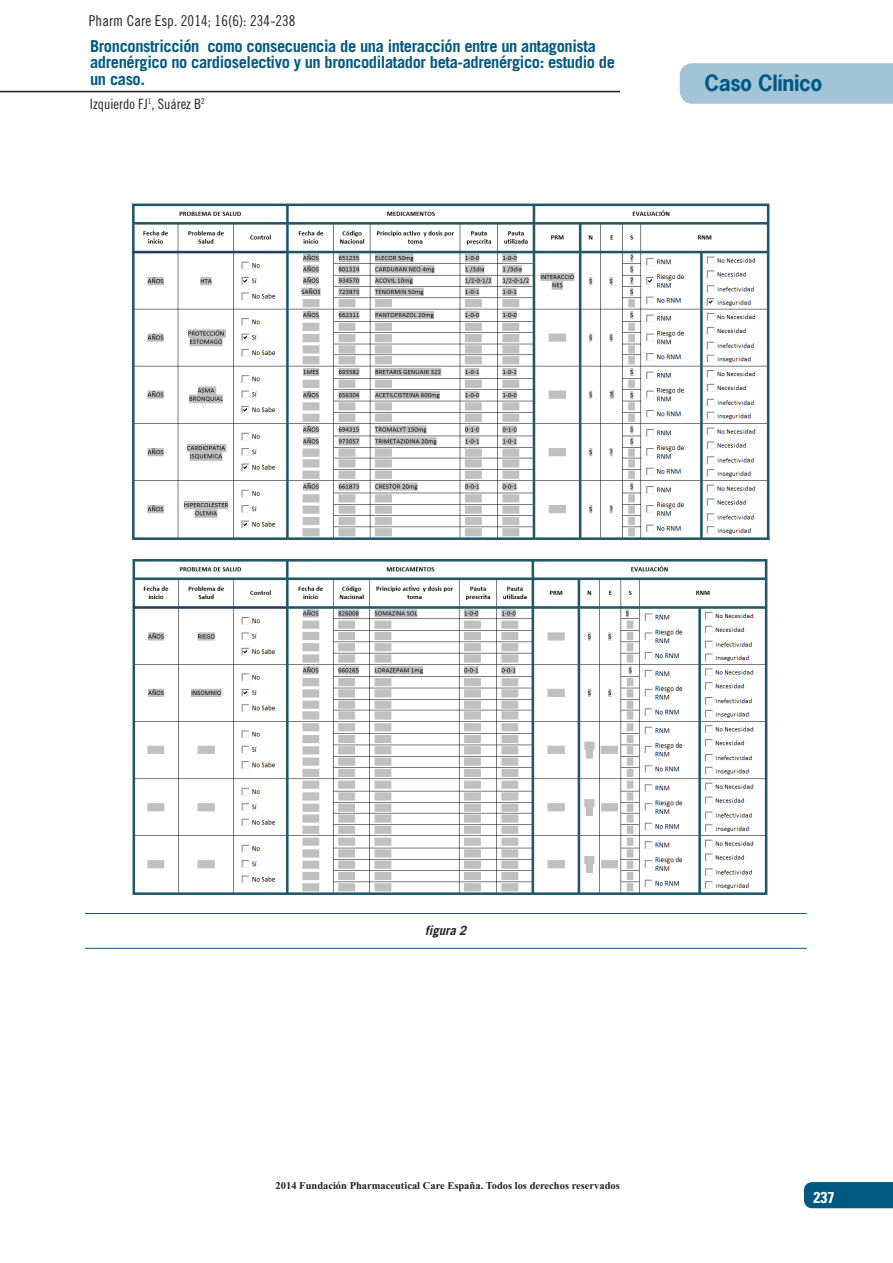
<style>
.page{position:relative;width:893px;height:1263px;background:#fff}
.page>*{position:absolute;margin:0;border:0;box-sizing:border-box;transform-origin:0 0}
.Texto_fondo_azul_ori{font:700 21px "News Gothic Std";letter-spacing:-.015em;color:#005983}
.Texto-cabez_pag_seco{font:700 16.5px/16.5px "Trade Gothic LT Std";letter-spacing:-.025em;color:#005983}
.t1{font:700 condensed 15.75px "Univers";color:#fff}
.Texto_cabecera_pagin{font:15px "Trade Gothic LT Std Cn 18";letter-spacing:.005em;color:#231f20}
.Texto_autores_pag_se{font:14.25px "Trade Gothic LT Std Cn 18";color:#231f20}
.Pie_figura{font:italic 700 12.75px "Trade Gothic LT Std";color:#231f20}
.t2{font:10.5px "Times New Rom B";color:#231f20}
</style>
<div class="page">
<div style="left:804px;top:1182px;width:89px;height:26px;background:#005983"></div>
<hr style="left:0;top:91px;width:620px;height:1px;background:#231f20">
<img style="left:132px;top:203px;width:637px;height:337px">
<img style="left:132px;top:559px;width:636px;height:336px">
<div style="left:680px;top:63px;width:213px;height:41px;background:#a3c3d7"></div>
<hr style="left:85px;top:913px;width:722px;height:1px;background:#005983">
<hr style="left:85px;top:948px;width:722px;height:1px;background:#005983">
<p class="Texto_cabecera_pagin" style="left:89px;top:11px;width:208px">Pharm Care Esp. 2014; 16(6): 234-238</p>
<p class="Texto-cabez_pag_seco" style="left:90px;top:37px;width:526px">Bronconstricción como consecuencia de una interacción entre un antagonista adrenérgico no cardioselectivo y un broncodilatador beta-adrenérgico: estudio de un caso.</p>
<p class="Texto_autores_pag_se" style="left:90px;top:96px;width:116px">Izquierdo FJ<sup>1</sup>, Suárez B<sup>2</sup></p>
<p class="Texto_fondo_azul_ori" style="left:704px;top:69px;width:120px">Caso Clínico</p>
<p class="Pie_figura" style="left:425px;top:923px;width:43px">figura 2</p>
<p class="t2" style="left:276px;top:1180px;width:346px">2014 Fundación Pharmaceutical Care España. Todos los derechos reservados</p>
<p class="t1" style="left:813px;top:1188px;width:22px">237</p>
</div>
